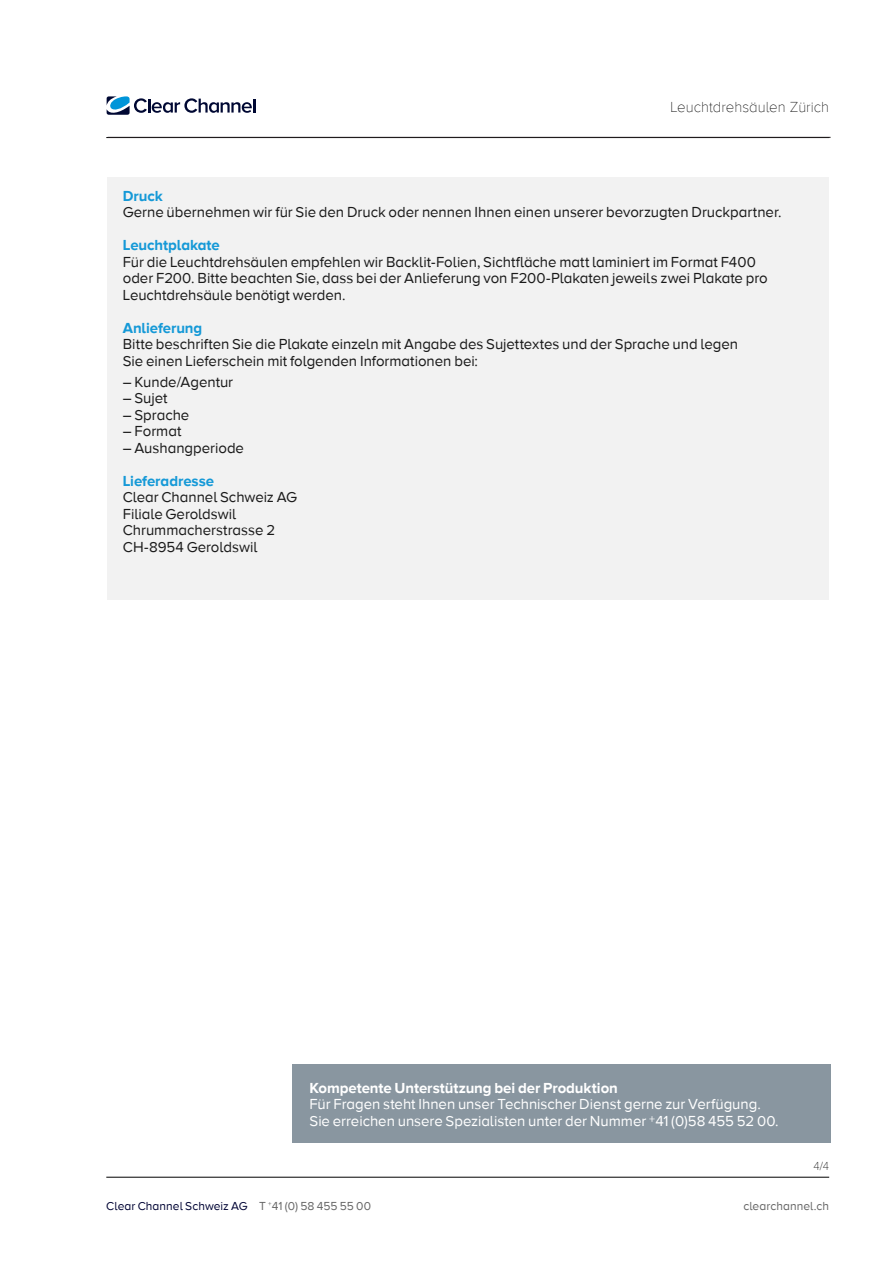
<style>
.page{position:relative;width:893px;height:1263px;background:#fff}
.page>*{position:absolute;margin:0;border:0;box-sizing:border-box;transform-origin:0 0}
.t1{font:15px/16.5px "Proxima Nova A";letter-spacing:-.005em;color:#1a1a1a}
.t2{font:15px/16.5px "Proxima Nova A";letter-spacing:-.005em;color:#fff}
.t3{font:700 15px "Proxima Nova A";letter-spacing:-.005em;color:#1599d7}
.t4{font:700 15px "Proxima Nova A";letter-spacing:-.005em;color:#fff}
.t5{font:100 15px "Proxima Nova A";color:#000}
.t6{font:12px "Proxima Nova A";letter-spacing:.005em;color:#000434}
.t7{font:12px "Proxima Nova A";letter-spacing:.005em;color:#666}
.t8{font:100 12px "Proxima Nova A";color:#000}
.s1{color:#666}
</style>
<div class="page">
<hr style="left:106px;top:137px;width:723px;height:1px;background:#000">
<hr style="left:106px;top:1177px;width:723px;height:1px;background:#000">
<hr style="left:108px;top:137px;width:723px;height:1px;background:#231f20">
<svg style="left:107px;top:96px;width:148px;height:19px"></svg>
<div style="left:108px;top:177px;width:721px;height:422px;background:#f2f2f2"></div>
<div style="left:293px;top:1064px;width:538px;height:79px;background:#8996a0"></div>
<p class="t5" style="left:671px;top:99px;width:160px">Leuchtdrehsäulen Zürich</p>
<p class="t3" style="left:123px;top:187px;width:42px">Druck</p>
<p class="t1" style="left:123px;top:204px;width:660px">Gerne übernehmen wir für Sie den Druck oder nennen Ihnen einen unserer bevorzugten Druckpartner.</p>
<p class="t3" style="left:123px;top:237px;width:98px">Leuchtplakate</p>
<p class="t1" style="left:123px;top:253px;width:646px">Für die Leuchtdrehsäulen empfehlen wir Backlit-Folien, Sichtfläche matt laminiert im Format F400 oder F200. Bitte beachten Sie, dass bei der Anlieferung von F200-Plakaten jeweils zwei Plakate pro<br>Leuchtdrehsäule benötigt werden.</p>
<p class="t3" style="left:123px;top:319px;width:81px">Anlieferung</p>
<p class="t1" style="left:123px;top:336px;width:617px">Bitte beschriften Sie die Plakate einzeln mit Angabe des Sujettextes und der Sprache und legen<br>Sie einen Lieferschein mit folgenden Informationen bei:</p>
<p class="t1" style="left:123px;top:373px;width:112px">– Kunde/Agentur</p>
<p class="t1" style="left:123px;top:390px;width:46px">– Sujet</p>
<p class="t1" style="left:123px;top:406px;width:68px">– Sprache</p>
<p class="t1" style="left:123px;top:423px;width:60px">– Format</p>
<p class="t1" style="left:123px;top:439px;width:123px">– Aushangperiode</p>
<p class="t3" style="left:123px;top:472px;width:93px">Lieferadresse</p>
<p class="t1" style="left:123px;top:489px;width:176px">Clear Channel Schweiz AG<br>Filiale Geroldswil<br>Chrummacherstrasse 2<br>CH-8954 Geroldswil</p>
<p class="t4" style="left:310px;top:1079px;width:310px">Kompetente Unterstützung bei der Produktion</p>
<p class="t2" style="left:310px;top:1096px;width:471px">Für Fragen steht Ihnen unser Technischer Dienst gerne zur Verfügung.<br>Sie erreichen unsere Spezialisten unter der Nummer <sup>+</sup>41 (0)58 455 52 00.</p>
<p class="t8" style="left:813px;top:1159px;width:17px">4/4</p>
<p class="t6" style="left:106px;top:1200px;width:266px">Clear Channel Schweiz AG <span class="s1">T</span> <sup>+</sup><span class="s1">41 (0) 58 455 55 00</span></p>
<p class="t7" style="left:743px;top:1200px;width:87px">clearchannel.ch</p>
</div>
